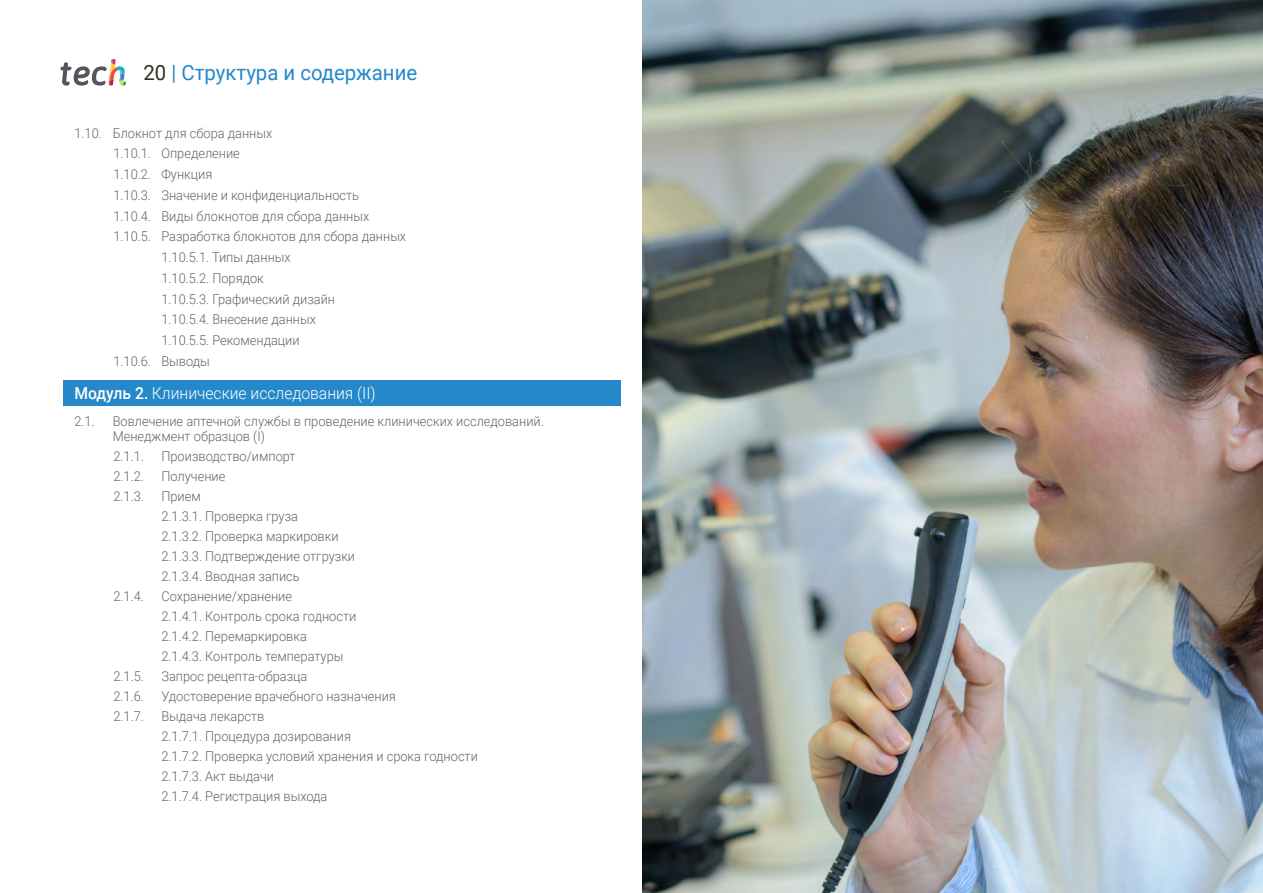
<style>
.page{position:relative;width:1263px;height:893px;background:#fff}
.page>*{position:absolute;margin:0;border:0;box-sizing:border-box;transform-origin:0 0}
.t1{font:21px "Roboto";color:#2488c9}
.t2{font:300 16.5px "Roboto";color:#fff;scale:.95 1}
.t3{font:300 13.5px/20px "Roboto";color:#61646a;scale:.95 1}
.s1{color:#312e20}
.s2{font-weight:500}
</style>
<div class="page">
<div style="left:63px;top:380px;width:558px;height:25px;background:#2488c9"></div>
<img style="left:642px;top:0;width:621px;height:893px">
<svg style="left:61px;top:59px;width:65px;height:27px"></svg>
<h1 class="t1" style="left:144px;top:57px;width:275px"><span class="s1">20</span> | Структура и содержание</h1>
<p class="t3" style="left:74px;top:122px;width:210px">1.10. Блокнот для сбора данных</p>
<p class="t3" style="left:113px;top:143px;width:135px">1.10.1. Определение</p>
<p class="t3" style="left:113px;top:164px;width:106px">1.10.2. Функция</p>
<p class="t3" style="left:113px;top:185px;width:260px">1.10.3. Значение и конфиденциальность</p>
<p class="t3" style="left:113px;top:205px;width:271px">1.10.4. Виды блокнотов для сбора данных</p>
<p class="t3" style="left:113px;top:226px;width:310px">1.10.5. Разработка блокнотов для сбора данных</p>
<p class="t3" style="left:161px;top:247px;width:138px">1.10.5.1. Типы данных</p>
<p class="t3" style="left:161px;top:268px;width:109px">1.10.5.2. Порядок</p>
<p class="t3" style="left:161px;top:288px;width:184px">1.10.5.3. Графический дизайн</p>
<p class="t3" style="left:161px;top:309px;width:164px">1.10.5.4. Внесение данных</p>
<p class="t3" style="left:161px;top:330px;width:147px">1.10.5.5. Рекомендации</p>
<p class="t3" style="left:113px;top:351px;width:103px">1.10.6. Выводы</p>
<p class="t2" style="left:74px;top:382px;width:319px"><span class="s2">Модуль 2.</span> Клинические исследования (II)</p>
<p class="t3" style="left:74px;top:410px;width:23px">2.1.</p>
<p class="t3" style="left:113px;top:412px;width:455px;line-height:15.8px">Вовлечение аптечной службы в проведение клинических исследований.<br>Менеджмент образцов (I)</p>
<p class="t3" style="left:113px;top:446px;width:34px">2.1.1.</p>
<p class="t3" style="left:161px;top:446px;width:143px">Производство/импорт</p>
<p class="t3" style="left:113px;top:466px;width:34px">2.1.2.</p>
<p class="t3" style="left:161px;top:466px;width:69px">Получение</p>
<p class="t3" style="left:113px;top:486px;width:34px">2.1.3.</p>
<p class="t3" style="left:161px;top:486px;width:205px">Прием<br>2.1.3.1. Проверка груза<br>2.1.3.2. Проверка маркировки<br>2.1.3.3. Подтверждение отгрузки<br>2.1.3.4. Вводная запись</p>
<p class="t3" style="left:113px;top:586px;width:34px">2.1.4.</p>
<p class="t3" style="left:161px;top:586px;width:207px">Сохранение/хранение<br>2.1.4.1. Контроль срока годности<br>2.1.4.2. Перемаркировка<br>2.1.4.3. Контроль температуры</p>
<p class="t3" style="left:113px;top:666px;width:34px">2.1.5.</p>
<p class="t3" style="left:161px;top:666px;width:155px">Запрос рецепта-образца</p>
<p class="t3" style="left:113px;top:686px;width:34px">2.1.6.</p>
<p class="t3" style="left:161px;top:686px;width:248px">Удостоверение врачебного назначения</p>
<p class="t3" style="left:113px;top:706px;width:34px">2.1.7.</p>
<p class="t3" style="left:161px;top:706px;width:335px">Выдача лекарств<br>2.1.7.1. Процедура дозирования<br>2.1.7.2. Проверка условий хранения и срока годности<br>2.1.7.3. Акт выдачи<br>2.1.7.4. Регистрация выхода</p>
</div>
